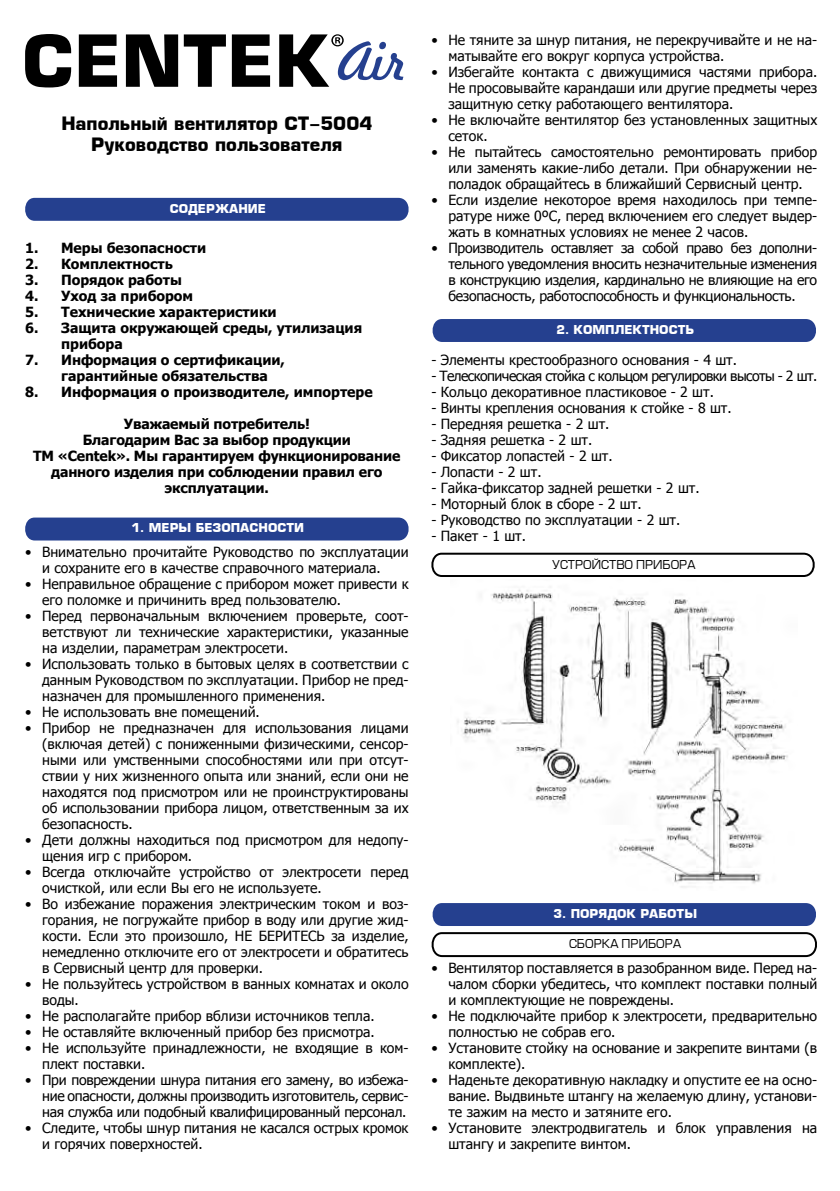
<style>
.page{position:relative;width:840px;height:1191px;background:#fff}
.page>*{position:absolute;margin:0;border:0;box-sizing:border-box;transform-origin:0 0}
.t1{font:700 18px/21.6px "Europe";color:#000;text-align:center}
.t2{font:14px/16px "Tahoma KZ";color:#000}
.t3{font:14px/16px "Tahoma KZ Bold";color:#000}
.t4{font:14px "Tahoma KZ";letter-spacing:-.04em;color:#000}
.t5{font:700 12px "Europe";color:#fff}
.t6{font:12px "Europe";color:#000}
</style>
<div class="page">
<img style="left:457px;top:589px;width:331px;height:299px">
<div style="left:432px;top:319px;width:384px;height:23px;background:#25408f"></div>
<div style="left:439px;top:325px;width:371px;height:13px;background:#25408f"></div>
<svg style="left:431px;top:552px;width:384px;height:25px"></svg>
<svg style="left:431px;top:903px;width:386px;height:55px"></svg>
<svg style="left:25px;top:198px;width:384px;height:23px;background:#2d4793"></svg>
<div style="left:32px;top:204px;width:371px;height:12px;background:#25408f"></div>
<svg style="left:25px;top:517px;width:384px;height:23px;background:#354e97"></svg>
<div style="left:32px;top:523px;width:371px;height:13px;background:#25408f"></div>
<svg style="left:25px;top:34px;width:46px;height:53px"></svg>
<svg style="left:79px;top:34px;width:38px;height:53px"></svg>
<svg style="left:126px;top:34px;width:52px;height:53px"></svg>
<svg style="left:184px;top:34px;width:42px;height:53px"></svg>
<svg style="left:232px;top:34px;width:38px;height:53px"></svg>
<svg style="left:279px;top:34px;width:124px;height:53px"></svg>
<p class="t1" style="left:61px;top:112px;width:312px">Напольный вентилятор CT-5004<br>Руководство пользователя</p>
<p class="t5" style="left:170px;top:201px;width:98px">СОДЕРЖАНИЕ</p>
<p class="t3" style="left:25px;top:239px;width:182px">1. Меры безопасности</p>
<p class="t3" style="left:25px;top:255px;width:149px">2. Комплектность</p>
<p class="t3" style="left:25px;top:271px;width:158px">3. Порядок работы</p>
<p class="t3" style="left:25px;top:287px;width:169px">4. Уход за прибором</p>
<p class="t3" style="left:25px;top:303px;width:253px">5. Технические характеристики</p>
<p class="t3" style="left:61px;top:319px;width:302px;text-indent:-36px">6. Защита окружающей среды, утилизация прибора</p>
<p class="t3" style="left:61px;top:351px;width:225px;text-indent:-36px">7. Информация о сертификации, гарантийные обязательства</p>
<p class="t3" style="left:25px;top:383px;width:349px">8. Информация о производителе, импортере</p>
<p class="t3" style="left:33px;top:415px;width:368px;text-align:center">Уважаемый потребитель!<br>Благодарим Вас за выбор продукции<br>ТМ «Centek». Мы гарантируем функционирование данного изделия при соблюдении правил его эксплуатации.</p>
<p class="t5" style="left:131px;top:521px;width:174px">1. МЕРЫ БЕЗОПАСНОСТИ</p>
<p class="t2" style="left:42px;top:543px;width:368px;text-indent:-17px">• Внимательно прочитайте Руководство по эксплуатации и сохраните его в качестве справочного материала.</p>
<p class="t2" style="left:42px;top:575px;width:368px;text-indent:-17px">• Неправильное обращение с прибором может привести к его поломке и причинить вред пользователю.</p>
<p class="t2" style="left:42px;top:607px;width:368px;text-align:justify;text-indent:-17px">• Перед первоначальным включением проверьте, соот&shy;ветствуют ли технические характеристики, указанные на изделии, параметрам электросети.</p>
<p class="t2" style="left:42px;top:655px;width:368px;text-align:justify;text-indent:-17px">• Использовать только в бытовых целях в соответствии с данным Руководством по эксплуатации. Прибор не пред&shy;назначен для промышленного применения.</p>
<p class="t2" style="left:25px;top:703px;width:236px">• Не использовать вне помещений.</p>
<p class="t2" style="left:42px;top:719px;width:368px;text-align:justify;text-indent:-17px">• Прибор не предназначен для использования лицами (включая детей) с пониженными физическими, сенсор&shy;ными или умственными способностями или при отсут&shy;ствии у них жизненного опыта или знаний, если они не находятся под присмотром или не проинструктированы об использовании прибора лицом, ответственным за их безопасность.</p>
<p class="t2" style="left:42px;top:831px;width:368px;text-indent:-17px">• Дети должны находиться под присмотром для недопу&shy;щения игр с прибором.</p>
<p class="t2" style="left:42px;top:863px;width:368px;text-indent:-17px">• Всегда отключайте устройство от электросети перед очисткой, или если Вы его не используете.</p>
<p class="t2" style="left:42px;top:895px;width:368px;text-align:justify;text-indent:-17px">• Во избежание поражения электрическим током и воз&shy;горания, не погружайте прибор в воду или другие жид&shy;кости. Если это произошло, НЕ БЕРИТЕСЬ за изделие, немедленно отключите его от электросети и обратитесь в Сервисный центр для проверки.</p>
<p class="t2" style="left:42px;top:975px;width:368px;text-indent:-17px">• Не пользуйтесь устройством в ванных комнатах и около воды.</p>
<p class="t2" style="left:25px;top:1007px;width:351px">• Не располагайте прибор вблизи источников тепла.</p>
<p class="t2" style="left:25px;top:1023px;width:351px">• Не оставляйте включенный прибор без присмотра.</p>
<p class="t2" style="left:42px;top:1039px;width:368px;text-indent:-17px">• Не используйте принадлежности, не входящие в ком&shy;плект поставки.</p>
<p class="t2" style="left:42px;top:1071px;width:368px;text-align:justify;text-indent:-17px">• При повреждении шнура питания его замену, во избежа&shy;ние опасности, должны производить изготовитель, сервис&shy;ная служба или подобный квалифицированный персонал.</p>
<p class="t2" style="left:42px;top:1119px;width:368px;text-indent:-17px">• Следите, чтобы шнур питания не касался острых кромок и горячих поверхностей.</p>
<p class="t2" style="left:448px;top:31px;width:370px;text-indent:-17px">• Не тяните за шнур питания, не перекручивайте и не на&shy;матывайте его вокруг корпуса устройства.</p>
<p class="t2" style="left:448px;top:63px;width:370px;text-align:justify;text-indent:-17px">• Избегайте контакта с движущимися частями прибора.<br>Не просовывайте карандаши или другие предметы через защитную сетку работающего вентилятора.</p>
<p class="t2" style="left:448px;top:111px;width:370px;text-indent:-17px">• Не включайте вентилятор без установленных защитных сеток.</p>
<p class="t2" style="left:448px;top:143px;width:370px;text-align:justify;text-indent:-17px">• Не пытайтесь самостоятельно ремонтировать прибор или заменять какие-либо детали. При обнаружении не&shy;поладок обращайтесь в ближайший Сервисный центр.</p>
<p class="t2" style="left:448px;top:191px;width:370px;text-align:justify;text-indent:-17px">• Если изделие некоторое время находилось при темпе&shy;ратуре ниже 0ºC, перед включением его следует выдер&shy;жать в комнатных условиях не менее 2 часов.</p>
<p class="t2" style="left:448px;top:239px;width:370px;text-align:justify;text-indent:-17px">• Производитель оставляет за собой право без дополни&shy;тельного уведомления вносить незначительные изменения в конструкцию изделия, кардинально не влияющие на его безопасность, работоспособность и функциональность.</p>
<p class="t5" style="left:556px;top:322px;width:139px">2. КОМПЛЕКТНОСТЬ</p>
<p class="t2" style="left:431px;top:351px;width:307px">- Элементы крестообразного основания - 4 шт.</p>
<p class="t4" style="left:431px;top:366px;width:387px">- Телескопическая стойка с кольцом регулировки высоты - 2 шт.</p>
<p class="t2" style="left:431px;top:383px;width:284px">- Кольцо декоративное пластиковое - 2 шт.</p>
<p class="t2" style="left:431px;top:399px;width:302px">- Винты крепления основания к стойке - 8 шт.</p>
<p class="t2" style="left:431px;top:415px;width:179px">- Передняя решетка - 2 шт.</p>
<p class="t2" style="left:431px;top:431px;width:162px">- Задняя решетка - 2 шт.</p>
<p class="t2" style="left:431px;top:447px;width:183px">- Фиксатор лопастей - 2 шт.</p>
<p class="t2" style="left:431px;top:463px;width:112px">- Лопасти - 2 шт.</p>
<p class="t2" style="left:431px;top:479px;width:270px">- Гайка-фиксатор задней решетки - 2 шт.</p>
<p class="t2" style="left:431px;top:495px;width:212px">- Моторный блок в сборе - 2 шт.</p>
<p class="t2" style="left:431px;top:511px;width:250px">- Руководство по эксплуатации - 2 шт.</p>
<p class="t2" style="left:431px;top:527px;width:96px">- Пакет - 1 шт.</p>
<p class="t6" style="left:551px;top:558px;width:145px">УСТРОЙСТВО ПРИБОРА</p>
<p class="t5" style="left:553px;top:906px;width:145px">3. ПОРЯДОК РАБОТЫ</p>
<p class="t6" style="left:568px;top:937px;width:114px">СБОРКА ПРИБОРА</p>
<p class="t2" style="left:448px;top:959px;width:370px;text-align:justify;text-indent:-17px">• Вентилятор поставляется в разобранном виде. Перед на&shy;чалом сборки убедитесь, что комплект поставки полный и комплектующие не повреждены.</p>
<p class="t2" style="left:448px;top:1007px;width:370px;text-indent:-17px">• Не подключайте прибор к электросети, предварительно полностью не собрав его.</p>
<p class="t2" style="left:448px;top:1039px;width:370px;text-indent:-17px">• Установите стойку на основание и закрепите винтами (в комплекте).</p>
<p class="t2" style="left:448px;top:1071px;width:370px;text-align:justify;text-indent:-17px">• Наденьте декоративную накладку и опустите ее на осно&shy;вание. Выдвиньте штангу на желаемую длину, установи&shy;те зажим на место и затяните его.</p>
<p class="t2" style="left:448px;top:1119px;width:370px;text-indent:-17px">• Установите электродвигатель и блок управления на штангу и закрепите винтом.</p>
</div>
